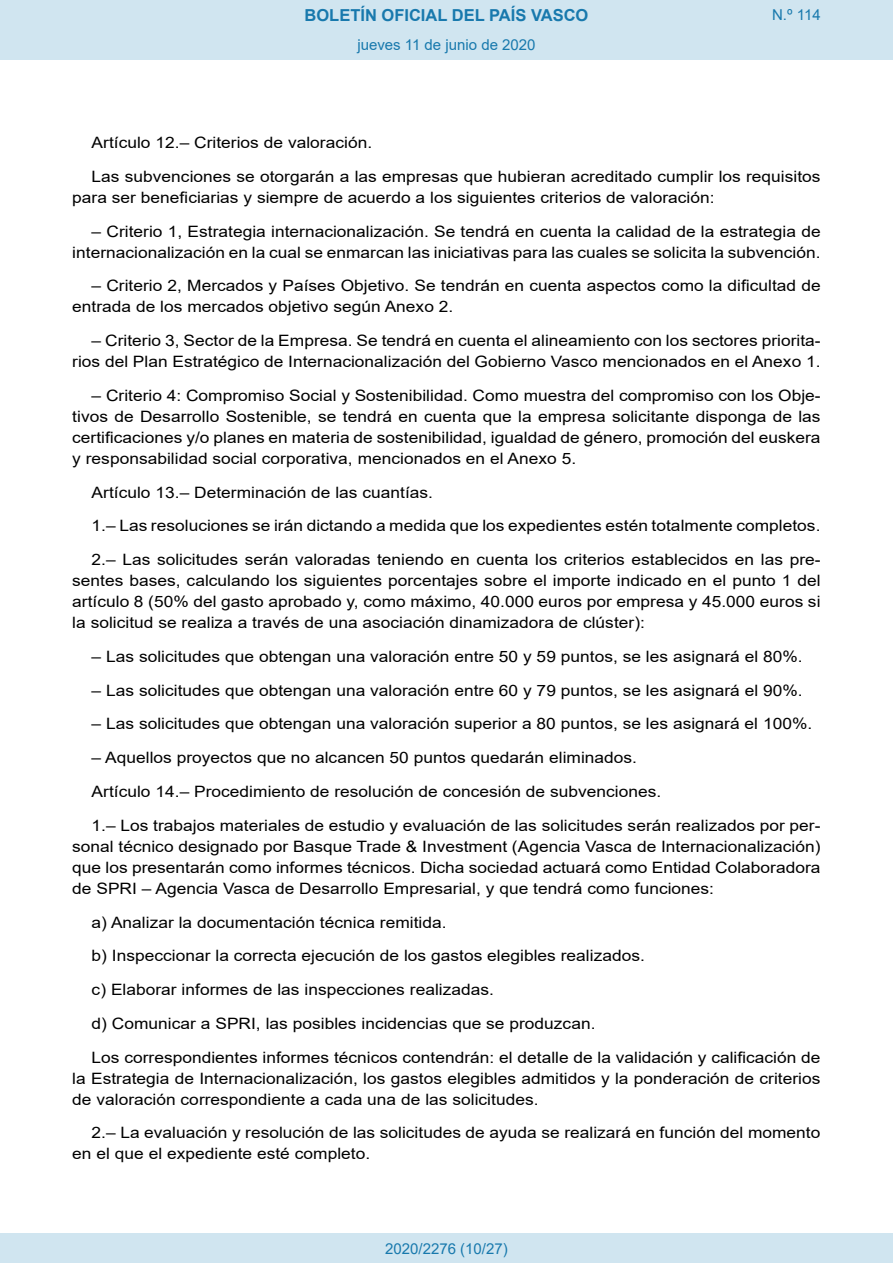
<style>
.page{position:relative;width:893px;height:1263px;background:#fff}
.page>*{position:absolute;margin:0;border:0;box-sizing:border-box;transform-origin:0 0}
.t1{font:700 16.5px "Arial";color:#1879ad}
.BOPVDetalle{font:15.6px/21px "Arial";color:#000;text-align:justify;scale:1.11 1}
.Paginacion_Centro{font:15px "Arial";color:#1879ad}
</style>
<div class="page">
<div style="left:0;top:0;width:893px;height:60px;background:#d0e5f0"></div>
<div style="left:0;top:1233px;width:893px;height:30px;background:#d0e5f0"></div>
<p class="t1" style="left:305px;top:3px;width:285px">BOLETÍN OFICIAL DEL PAÍS VASCO</p>
<p class="Paginacion_Centro" style="left:357px;top:35px;width:180px">jueves 11 de junio de 2020</p>
<p class="Paginacion_Centro" style="left:772px;top:5px;width:50px">N.º 114</p>
<p class="BOPVDetalle" style="left:92px;top:132px;width:254px">Artículo 12.– Criterios de valoración.</p>
<p class="BOPVDetalle" style="left:72px;top:166px;width:676px;text-indent:19px">Las subvenciones se otorgarán a las empresas que hubieran acreditado cumplir los requisitos para ser beneficiarias y siempre de acuerdo a los siguientes criterios de valoración:</p>
<p class="BOPVDetalle" style="left:72px;top:221px;width:676px;text-align:right">– Criterio 1, Estrategia internacionalización. Se tendrá en cuenta la calidad de la estrategia de internacionalización en la cual se enmarcan las iniciativas para las cuales se solicita la subvención.</p>
<p class="BOPVDetalle" style="left:72px;top:275px;width:676px;text-indent:19px">– Criterio 2, Mercados y Países Objetivo. Se tendrán en cuenta aspectos como la dificultad de entrada de los mercados objetivo según Anexo 2.</p>
<p class="BOPVDetalle" style="left:72px;top:330px;width:676px;text-align:right">– Criterio 3, Sector de la Empresa. Se tendrá en cuenta el alineamiento con los sectores priorita&shy;rios del Plan Estratégico de Internacionalización del Gobierno Vasco mencionados en el Anexo 1.</p>
<p class="BOPVDetalle" style="left:72px;top:385px;width:676px;text-indent:19px">– Criterio 4: Compromiso Social y Sostenibilidad. Como muestra del compromiso con los Obje&shy;tivos de Desarrollo Sostenible, se tendrá en cuenta que la empresa solicitante disponga de las certificaciones y/o planes en materia de sostenibilidad, igualdad de género, promoción del euskera y responsabilidad social corporativa, mencionados en el Anexo 5.</p>
<p class="BOPVDetalle" style="left:92px;top:482px;width:309px">Artículo 13.– Determinación de las cuantías.</p>
<p class="BOPVDetalle" style="left:92px;top:515px;width:658px">1.– Las resoluciones se irán dictando a medida que los expedientes estén totalmente completos.</p>
<p class="BOPVDetalle" style="left:72px;top:549px;width:676px;text-indent:19px">2.– Las solicitudes serán valoradas teniendo en cuenta los criterios establecidos en las pre&shy;sentes bases, calculando los siguientes porcentajes sobre el importe indicado en el punto 1 del artículo 8 (50% del gasto aprobado y, como máximo, 40.000 euros por empresa y 45.000 euros si la solicitud se realiza a través de una asociación dinamizadora de clúster):</p>
<p class="BOPVDetalle" style="left:92px;top:646px;width:642px">– Las solicitudes que obtengan una valoración entre 50 y 59 puntos, se les asignará el 80%.</p>
<p class="BOPVDetalle" style="left:92px;top:680px;width:642px">– Las solicitudes que obtengan una valoración entre 60 y 79 puntos, se les asignará el 90%.</p>
<p class="BOPVDetalle" style="left:92px;top:713px;width:651px">– Las solicitudes que obtengan una valoración superior a 80 puntos, se les asignará el 100%.</p>
<p class="BOPVDetalle" style="left:92px;top:747px;width:493px">– Aquellos proyectos que no alcancen 50 puntos quedarán eliminados.</p>
<p class="BOPVDetalle" style="left:92px;top:781px;width:515px">Artículo 14.– Procedimiento de resolución de concesión de subvenciones.</p>
<p class="BOPVDetalle" style="left:72px;top:815px;width:676px;text-indent:19px">1.– Los trabajos materiales de estudio y evaluación de las solicitudes serán realizados por per&shy;sonal técnico designado por Basque Trade &amp; Investment (Agencia Vasca de Internacionalización) que los presentarán como informes técnicos. Dicha sociedad actuará como Entidad Colaboradora de SPRI – Agencia Vasca de Desarrollo Empresarial, y que tendrá como funciones:</p>
<p class="BOPVDetalle" style="left:92px;top:911px;width:321px">a) Analizar la documentación técnica remitida.</p>
<p class="BOPVDetalle" style="left:92px;top:945px;width:500px">b) Inspeccionar la correcta ejecución de los gastos elegibles realizados.</p>
<p class="BOPVDetalle" style="left:92px;top:979px;width:364px">c) Elaborar informes de las inspecciones realizadas.</p>
<p class="BOPVDetalle" style="left:92px;top:1013px;width:455px">d) Comunicar a SPRI, las posibles incidencias que se produzcan.</p>
<p class="BOPVDetalle" style="left:72px;top:1046px;width:676px;text-indent:19px">Los correspondientes informes técnicos contendrán: el detalle de la validación y calificación de la Estrategia de Internacionalización, los gastos elegibles admitidos y la ponderación de criterios de valoración correspondiente a cada una de las solicitudes.</p>
<p class="BOPVDetalle" style="left:72px;top:1122px;width:675px;text-indent:19px">2.– La evaluación y resolución de las solicitudes de ayuda se realizará en función del momento en el que el expediente esté completo.</p>
<p class="Paginacion_Centro" style="left:385px;top:1238px;width:124px">2020/2276 (10/27)</p>
</div>
